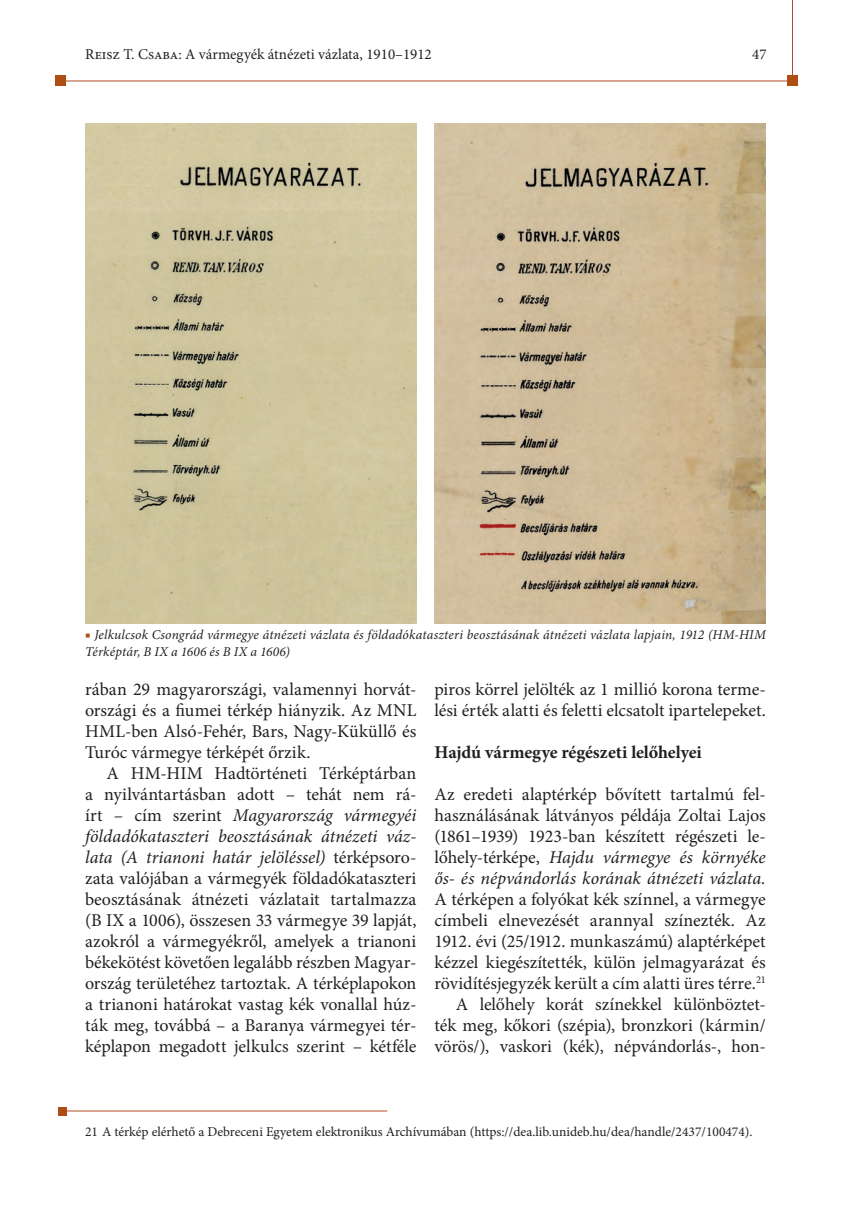
<style>
.page{position:relative;width:851px;height:1212px;background:#fff}
.page>*{position:absolute;margin:0;border:0;box-sizing:border-box;transform-origin:0 0}
.t1{font:18px/21px "Minion Pro";letter-spacing:-.005em;color:#231f20;text-align:justify}
.t2{font:700 18px "Minion Pro";letter-spacing:-.01em;color:#231f20}
.t3{font:15px "Minion Pro";color:#231f20}
.képaláírás{font:italic 13.5px/16.5px "Minion Pro";letter-spacing:.01em;color:#231f20}
.footnote_text{font:13.5px "Minion Pro";color:#231f20}
.s1{color:#ae4e14}
.s2{font-style:italic}
</style>
<div class="page">
<hr style="left:59px;top:81px;width:733px;height:1px;background:#ae4f25">
<hr style="left:792px;top:0;width:1px;height:86px;background:#ae4f25">
<div style="left:55px;top:75px;width:11px;height:11px;background:#ae4e14"></div>
<div style="left:787px;top:75px;width:10px;height:11px;background:#ae4e14"></div>
<div style="left:85px;top:123px;width:331px;height:500px;background:#cfc59e"></div>
<img style="left:434px;top:123px;width:331px;height:500px">
<hr style="left:58px;top:1110px;width:329px;height:1px;background:#ae4f25">
<div style="left:58px;top:1107px;width:9px;height:8px;background:#ae4e14"></div>
<p class="t3" style="left:85px;top:44px;width:348px">Reisz T. Csaba: A vármegyék átnézeti vázlata, 1910–1912</p>
<p class="t3" style="left:752px;top:45px;width:16px">47</p>
<p class="képaláírás" style="left:85px;top:627px;width:682px"><span class="s1">■</span> Jelkulcsok Csongrád vármegye átnézeti vázlata és földadókataszteri beosztásának átnézeti vázlata lapjain, 1912 (HM-HIM<br>Térképtár, B IX a 1606 és B IX a 1606)</p>
<p class="t1" style="left:85px;top:678px;width:333px">rában 29 magyarországi, valamennyi horvát&shy;országi és a fiumei térkép hiányzik. Az MNL HML-ben Alsó-Fehér, Bars, Nagy-Küküllő és Turóc vármegye térképét őrzik.</p>
<p class="t1" style="left:85px;top:762px;width:333px;text-indent:21px">A HM-HIM Hadtörténeti Térképtárban a nyilvántartásban adott – tehát nem rá&shy;írt – cím szerint <span class="s2">Magyarország vármegyéi földadókataszteri beosztásának átnézeti váz&shy;lata (A trianoni határ jelöléssel)</span> térképsoro&shy;zata valójában a vármegyék földadókataszteri beosztásának átnézeti vázlatait tartalmazza (B IX a 1006), összesen 33 vármegye 39 lapját, azokról a vármegyékről, amelyek a trianoni békekötést követően legalább részben Magyar&shy;ország területéhez tartoztak. A térképlapokon a trianoni határokat vastag kék vonallal húz&shy;ták meg, továbbá – a Baranya vármegyei tér&shy;képlapon megadott jelkulcs szerint – kétféle</p>
<p class="t1" style="left:434px;top:678px;width:333px">piros körrel jelölték az 1 millió korona terme&shy;lési érték alatti és feletti elcsatolt ipartelepeket.</p>
<p class="t2" style="left:434px;top:739px;width:269px">Hajdú vármegye régészeti lelőhelyei</p>
<p class="t1" style="left:434px;top:783px;width:333px">Az eredeti alaptérkép bővített tartalmú fel&shy;használásának látványos példája Zoltai Lajos (1861–1939) 1923-ban készített régészeti le&shy;lőhely-térképe, <span class="s2">Hajdu vármegye és környéke ős- és népvándorlás korának átnézeti vázlata.<br></span>A térképen a folyókat kék színnel, a vármegye címbeli elnevezését arannyal színezték. Az 1912. évi (25/1912. munkaszámú) alaptérképet kézzel kiegészítették, külön jelmagyarázat és rövidítésjegyzék került a cím alatti üres térre.<sup>21</sup></p>
<p class="t1" style="left:434px;top:993px;width:333px;text-indent:21px">A lelőhely korát színekkel különböztet&shy;ték meg, kőkori (szépia), bronzkori (kármin/ vörös/), vaskori (kék), népvándorlás-, hon-</p>
<p class="footnote_text" style="left:85px;top:1122px;width:669px">21 A térkép elérhető a Debreceni Egyetem elektronikus Archívumában (https://dea.lib.unideb.hu/dea/handle/2437/100474).</p>
</div>
